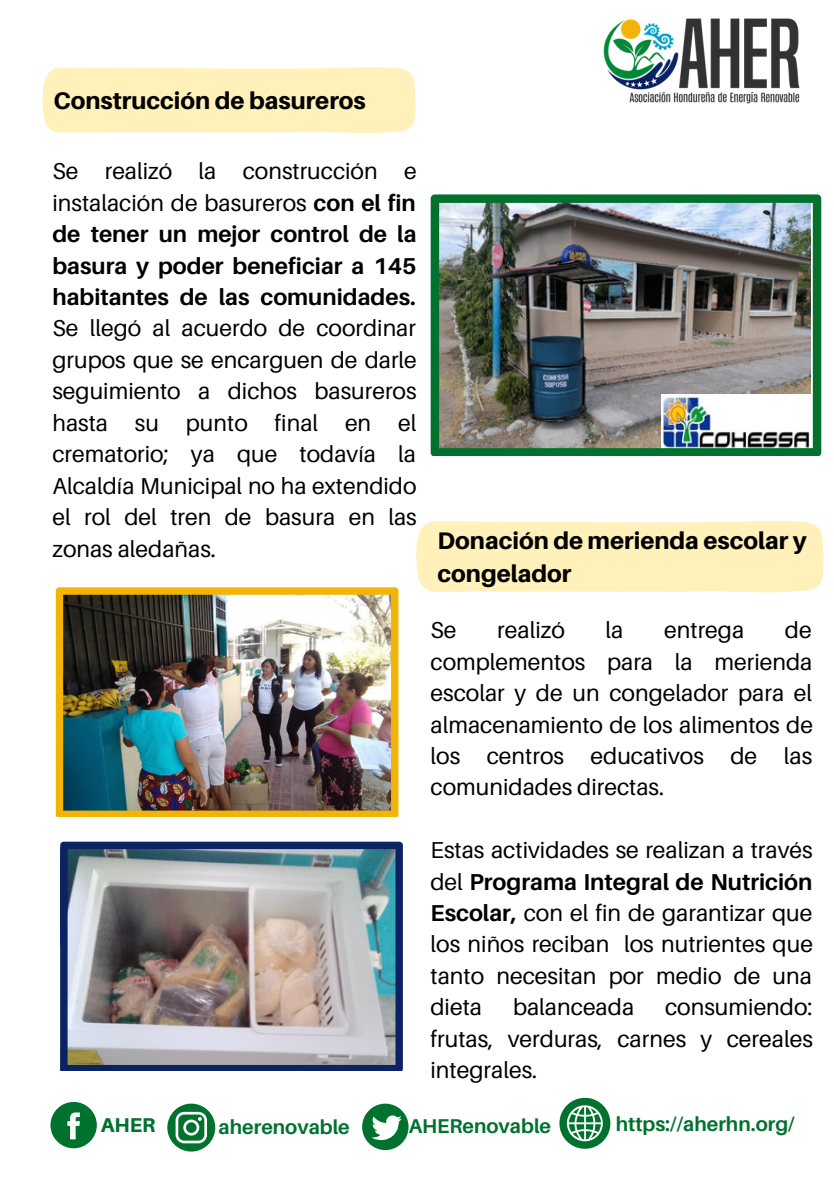
<style>
.page{position:relative;width:834px;height:1196px;background:#fff}
.page>*{position:absolute;margin:0;border:0;box-sizing:border-box;transform-origin:0 0}
.t1{font:800 24px/33px "Aileron";color:#000}
.t2{font:23px/31.4px "Aileron";color:#000;text-align:justify}
.t3{font:700 20px "Aileron";color:#00722e}
.t4{font:800 20px "Aileron";color:#00722e}
.s1{font-weight:700}
</style>
<div class="page">
<img style="left:603px;top:18px;width:197px;height:86px">
<svg style="left:50px;top:1101px;width:47px;height:47px"></svg>
<svg style="left:167px;top:1103px;width:48px;height:48px"></svg>
<svg style="left:362px;top:1103px;width:46px;height:47px"></svg>
<svg style="left:559px;top:1097px;width:51px;height:51px"></svg>
<div style="left:42px;top:67px;width:374px;height:67px;background:#fff1b9"></div>
<img style="left:431px;top:194px;width:390px;height:261px">
<svg style="left:416px;top:520px;width:408px;height:73px;background:#fff1bd"></svg>
<img style="left:56px;top:587px;width:342px;height:229px">
<img style="left:60px;top:841px;width:343px;height:229px">
<p class="t1" style="left:53px;top:83px;width:314px">Construcción de basureros</p>
<p class="t2" style="left:52px;top:155px;width:366px">Se realizó la construcción e instalación de basureros <span class="s1">con el fin de tener un mejor control de la basura y poder beneficiar a 145 habitantes de las comunidades.<br></span>Se llegó al acuerdo de coordinar grupos que se encarguen de darle seguimiento a dichos basureros hasta su punto final en el crematorio; ya que todavía la Alcaldía Municipal no ha extendido el rol del tren de basura en las zonas aledañas.</p>
<p class="t1" style="left:437px;top:524px;width:371px">Donación de merienda escolar y congelador</p>
<p class="t2" style="left:430px;top:614px;width:384px;text-indent:354px">de complementos para la merienda escolar y de un congelador para el almacenamiento de los alimentos de los centros educativos de las comunidades directas.</p>
<p class="t2" style="left:430px;top:614px;width:28px">Se</p>
<p class="t2" style="left:497px;top:614px;width:69px">realizó</p>
<p class="t2" style="left:605px;top:614px;width:19px">la</p>
<p class="t2" style="left:664px;top:614px;width:82px">entrega</p>
<p class="t2" style="left:430px;top:834px;width:384px">Estas actividades se realizan a través del <span class="s1">Programa Integral de Nutrición Escolar,</span> con el fin de garantizar que los niños reciban los nutrientes que tanto necesitan por medio de una dieta</p>
<p class="t2" style="left:430px;top:991px;width:384px;text-indent:235px">consumiendo: frutas, verduras, carnes y cereales integrales.</p>
<p class="t2" style="left:513px;top:991px;width:123px">balanceada</p>
<p class="t4" style="left:101px;top:1112px;width:56px">AHER</p>
<p class="t3" style="left:219px;top:1114px;width:133px">aherenovable</p>
<p class="t3" style="left:409px;top:1113px;width:144px">AHERenovable</p>
<p class="t3" style="left:616px;top:1111px;width:180px">https://aherhn.org/</p>
</div>
